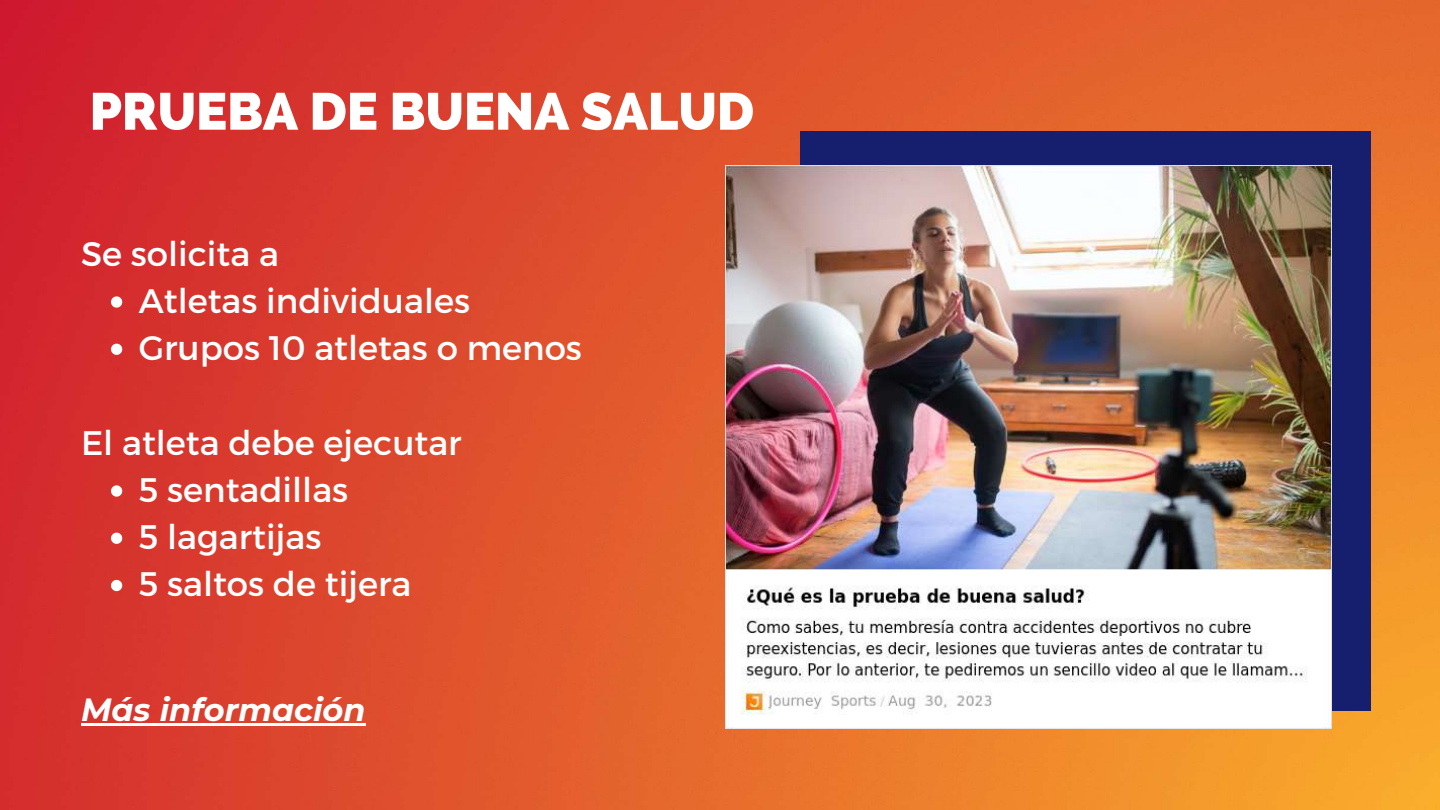
<style>
.page{position:relative;width:1440px;height:810px;background:#fff}
.page>*{position:absolute;margin:0;border:0;box-sizing:border-box;transform-origin:0 0}
.t1{font:800 52px "Raleway";color:#fff}
.t2{font:34px/47.2px "Montserrat";color:#fff}
.t3{font:italic 700 32px "Montserrat";color:#fff}
</style>
<div class="page">
<img style="left:0;top:0;width:1440px;height:810px">
<div style="left:801px;top:131px;width:570px;height:579px;background:#151f6d"></div>
<img style="left:726px;top:165px;width:606px;height:564px">
<svg style="left:111px;top:296px;width:11px;height:12px"></svg>
<svg style="left:111px;top:344px;width:11px;height:11px"></svg>
<svg style="left:111px;top:485px;width:11px;height:12px"></svg>
<svg style="left:111px;top:533px;width:11px;height:11px"></svg>
<svg style="left:111px;top:580px;width:11px;height:11px"></svg>
<hr style="left:81px;top:723px;width:285px;height:3px;background:#fff">
<h1 class="t1" style="left:90px;top:81px;width:666px">PRUEBA DE BUENA SALUD</h1>
<p class="t2" style="left:139px;top:228px;width:445px;text-indent:-58px">Se solicita a<br>Atletas individuales<br>Grupos 10 atletas o menos</p>
<p class="t2" style="left:139px;top:417px;width:324px;text-indent:-58px">El atleta debe ejecutar<br>5 sentadillas<br>5 lagartijas<br>5 saltos de tijera</p>
<p class="t3" style="left:81px;top:690px;width:286px">Más información</p>
</div>
